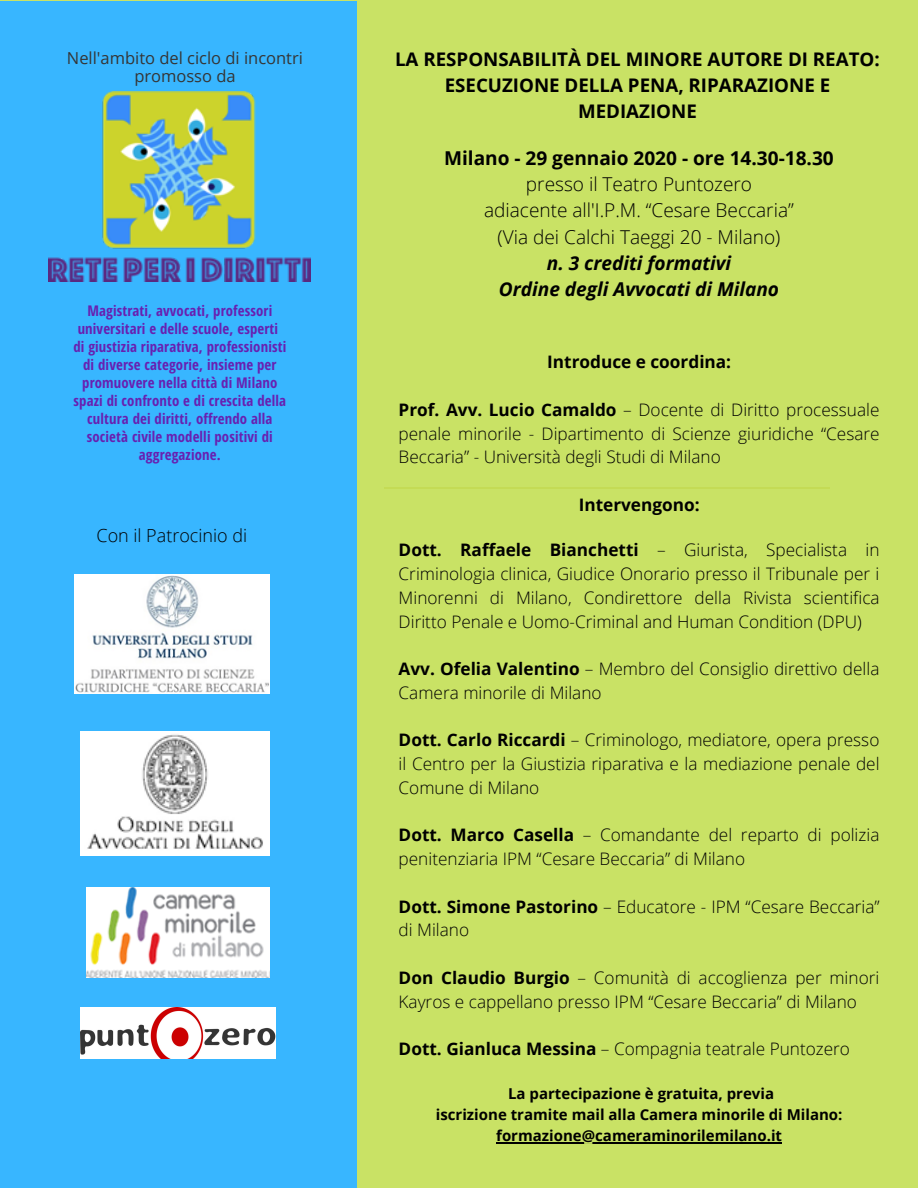
<style>
.page{position:relative;width:918px;height:1188px;background:#c9e265}
.page>*{position:absolute;margin:0;border:0;box-sizing:border-box;transform-origin:0 0}
.t1{font:300 19.05px/26.2px "Open Sans";color:#000;text-align:center}
.t2{font:italic 700 19.05px/26.2px "Open Sans";color:#000;text-align:center}
.t3{font:700 19.05px "Open Sans";color:#000}
.t4{font:700 18.75px/26.1px "Open Sans";color:#000;text-align:center}
.t5{font:300 18px "Open Sans";color:#000}
.t6{font:300 17.25px/23.7px "Open Sans";color:#000}
.t7{font:700 17.25px "Open Sans";color:#000}
.t8{font:16.5px/18px "Open Sans";color:#353535;text-align:center}
.t9{font:700 15px/21.3px "Open Sans";color:#000;text-align:center}
.t10{font:700 14.7px/18px "Open Sans Hebrew Condensed";letter-spacing:.01em;color:#6820b1;text-align:center}
.s1{font-weight:700}
</style>
<div class="page">
<div style="left:0;top:1px;width:357px;height:1187px;background:#38b6ff"></div>
<hr style="left:384px;top:487px;width:445px;height:1px;background:#c4db55">
<img style="left:49px;top:92px;width:262px;height:190px">
<hr style="left:496px;top:1142px;width:286px;height:1px;background:#000">
<img style="left:74px;top:575px;width:196px;height:119px">
<img style="left:80px;top:732px;width:189px;height:124px">
<img style="left:86px;top:887px;width:183px;height:90px">
<img style="left:80px;top:1008px;width:196px;height:50px">
<p class="t8" style="left:67px;top:48px;width:238px">Nell'ambito del ciclo di incontri promosso da</p>
<p class="t4" style="left:395px;top:46px;width:486px">LA RESPONSABILITÀ DEL MINORE AUTORE DI REATO:<br>ESECUZIONE DELLA PENA, RIPARAZIONE E<br>MEDIAZIONE</p>
<p class="t3" style="left:444px;top:144px;width:391px">Milano - 29 gennaio 2020 - ore 14.30-18.30</p>
<p class="t1" style="left:484px;top:171px;width:311px">presso il Teatro Puntozero adiacente all'I.P.M. “Cesare Beccaria” (Via dei Calchi Taeggi 20 - Milano)</p>
<p class="t2" style="left:499px;top:249px;width:282px">n. 3 crediti formativi<br>Ordine degli Avvocati di Milano</p>
<p class="t10" style="left:73px;top:302px;width:214px">Magistrati, avvocati, professori universitari e delle scuole, esperti di giustizia riparativa, professionisti di diverse categorie, insieme per promuovere nella città di Milano spazi di confronto e di crescita della cultura dei diritti, offrendo alla società civile modelli positivi di aggregazione.</p>
<p class="t5" style="left:97px;top:523px;width:152px">Con il Patrocinio di</p>
<p class="t7" style="left:547px;top:350px;width:185px">Introduce e coordina:</p>
<p class="t6" style="left:399px;top:397px;width:483px;text-align:justify"><span class="s1">Prof. Avv. Lucio Camaldo</span> – Docente di Diritto processuale penale minorile - Dipartimento di Scienze giuridiche “Cesare Beccaria” - Università degli Studi di Milano</p>
<p class="t7" style="left:579px;top:492px;width:122px">Intervengono:</p>
<p class="t6" style="left:399px;top:538px;width:482px;text-align:justify"><span class="s1">Dott. Raffaele Bianchetti</span> – Giurista, Specialista in Criminologia clinica, Giudice Onorario presso il Tribunale per i Minorenni di Milano, Condirettore della Rivista scientifica Diritto Penale e Uomo-Criminal and Human Condition (DPU)</p>
<p class="t6" style="left:399px;top:657px;width:482px"><span class="s1">Avv. Ofelia Valentino</span> – Membro del Consiglio direttivo della<br>Camera minorile di Milano</p>
<p class="t6" style="left:399px;top:728px;width:482px;text-align:justify"><span class="s1">Dott. Carlo Riccardi</span> – Criminologo, mediatore, opera presso il Centro per la Giustizia riparativa e la mediazione penale del Comune di Milano</p>
<p class="t6" style="left:399px;top:823px;width:482px"><span class="s1">Dott. Marco Casella</span> – Comandante del reparto di polizia penitenziaria IPM “Cesare Beccaria” di Milano</p>
<p class="t6" style="left:399px;top:894px;width:483px"><span class="s1">Dott. Simone Pastorino</span> – Educatore - IPM “Cesare Beccaria” di Milano</p>
<p class="t6" style="left:399px;top:965px;width:482px"><span class="s1">Don Claudio Burgio</span> – Comunità di accoglienza per minori<br>Kayros e cappellano presso IPM “Cesare Beccaria” di Milano</p>
<p class="t6" style="left:399px;top:1037px;width:453px"><span class="s1">Dott. Gianluca Messina</span> – Compagnia teatrale Puntozero</p>
<p class="t9" style="left:436px;top:1082px;width:408px">La partecipazione è gratuita, previa<br>iscrizione tramite mail alla Camera minorile di Milano: formazione@cameraminorilemilano.it</p>
</div>
